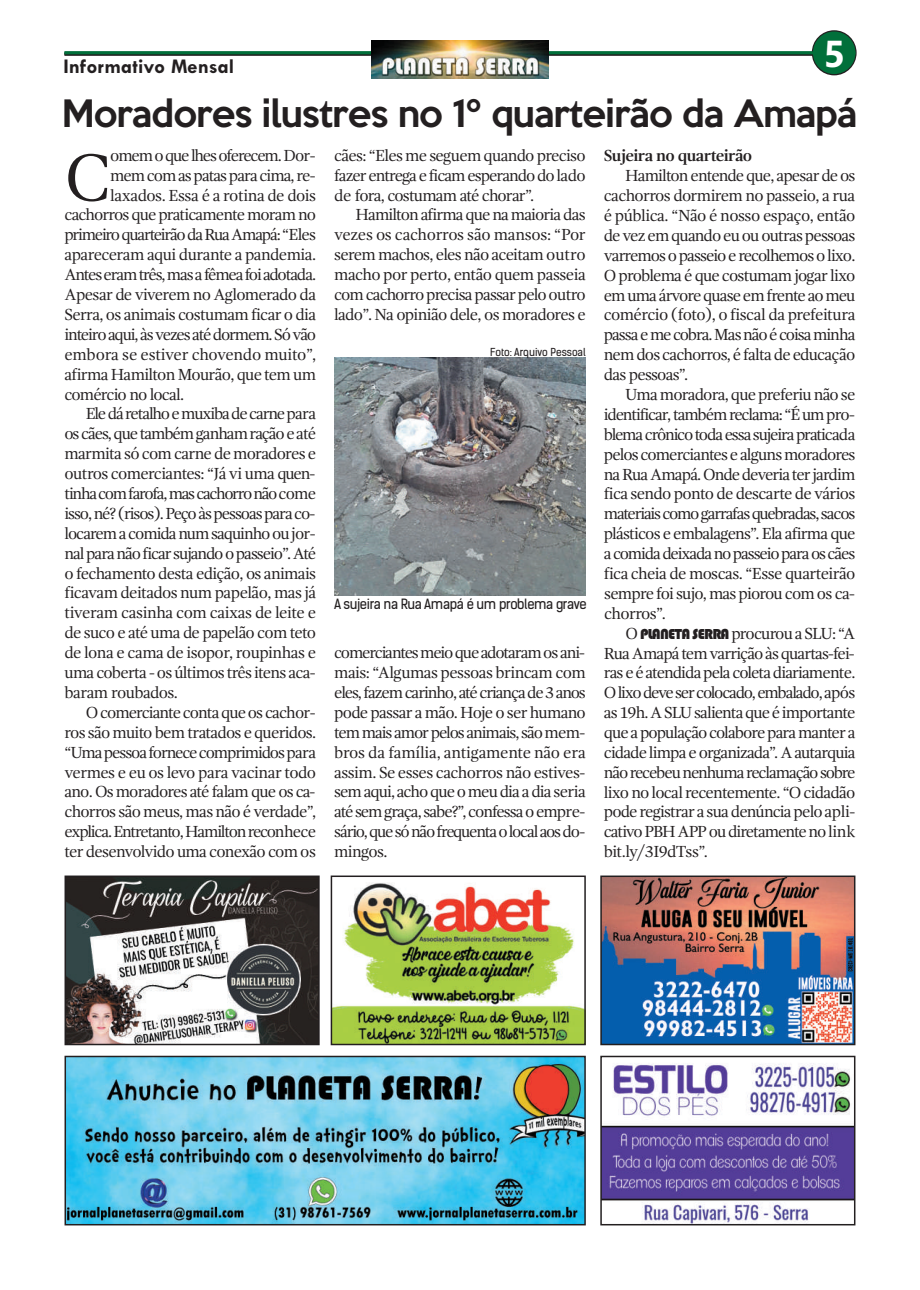
<style>
.page{position:relative;width:920px;height:1290px;background:#fff}
.page>*{position:absolute;margin:0;border:0;box-sizing:border-box;transform-origin:0 0}
.t1{font:68.4px "Gandhi Serif";color:#231f20}
.t2{font:700 37.5px "Ebrima";color:#fff}
.t3{font:500 34.5px "Keep Calm";letter-spacing:-.02em;color:#231f20}
.t4{font:700 21px "Tw Cen";color:#231f20}
.t5{font:16.5px/20px "Gandhi Serif";letter-spacing:-.05em;color:#231f20;text-align:justify}
.t6{font:16.5px "Gandhi Serif";letter-spacing:-.07em;color:#231f20}
.t7{font:16.5px "Gandhi Serif";letter-spacing:-.03em;color:#231f20}
.t8{font:16.5px "Gandhi Serif";letter-spacing:-.075em;color:#231f20}
.t9{font:16.5px "Gandhi Serif";letter-spacing:-.025em;color:#231f20}
.t10{font:16.5px "Gandhi Serif";letter-spacing:-.02em;color:#231f20}
.t11{font:700 16.5px "Gandhi Serif";letter-spacing:-.035em;color:#231f20}
.t12{font:13.5px "Kelson Sans";letter-spacing:-.025em;color:#231f20}
.t13{font:10.5px "Kelson Sans";color:#231f20}
.s1{font-family:"Bauhaus 93";font-size:15px}
</style>
<div class="page">
<svg style="left:812px;top:30px;width:45px;height:45px"></svg>
<hr style="left:65px;top:53px;width:790px;height:3px;background:#231f20">
<hr style="left:65px;top:51px;width:790px;height:3px;background:#016f3a">
<div style="left:813px;top:32px;width:42px;height:42px;background:#016f3a;border-radius:50%"></div>
<img style="left:372px;top:41px;width:176px;height:37px">
<img style="left:68px;top:1059px;width:515px;height:163px">
<div style="left:65px;top:1056px;width:521px;height:169px;border:2px solid #231f20"></div>
<img style="left:603px;top:878px;width:249px;height:164px">
<div style="left:600px;top:875px;width:255px;height:170px;border:2px solid #231f20"></div>
<img style="left:334px;top:358px;width:252px;height:238px">
<img style="left:68px;top:878px;width:249px;height:164px">
<div style="left:65px;top:875px;width:255px;height:170px;border:2px solid #231f20"></div>
<img style="left:603px;top:1063px;width:249px;height:159px">
<div style="left:600px;top:1056px;width:255px;height:169px;border:2px solid #231f20"></div>
<img style="left:334px;top:883px;width:249px;height:159px">
<div style="left:331px;top:875px;width:255px;height:170px;border:2px solid #231f20"></div>
<h2 class="t2" style="left:824px;top:32px;width:23px">5</h2>
<h3 class="t3" style="left:62px;top:84px;width:797px">Moradores ilustres no 1º quarteirão da Amapá</h3>
<h1 class="t1" style="left:65px;top:150px;width:48px">C</h1>
<p class="t6" style="left:110px;top:149px;width:207px">omemoquelhesoferecem.Dor-</p>
<p class="t4" style="left:63px;top:53px;width:172px">Informativo Mensal</p>
<p class="t5" style="left:334px;top:147px;width:253px">cães: “Eles me seguem quando preciso fazer entrega e ficam esperando do lado de fora, costumam até chorar”.</p>
<p class="t5" style="left:334px;top:206px;width:253px;text-indent:21px">Hamilton afirma que na maioria das vezes os cachorros são mansos: “Por serem machos, eles não aceitam outro macho por perto, então quem passeia com cachorro precisa passar pelo outro lado”. Na opinião dele, os moradores e</p>
<p class="t11" style="left:604px;top:149px;width:150px">Sujeira no quarteirão</p>
<p class="t5" style="left:604px;top:167px;width:253px;text-indent:21px">Hamilton entende que, apesar de os cachorros dormirem no passeio, a rua é pública. “Não é nosso espaço, então de vez em quando eu ou outras pessoas varremos o passeio e recolhemos o lixo.<br>O problema é que costumam jogar lixo em uma árvore quase em frente ao meu comércio (foto), o fiscal da prefeitura passa e me cobra. Mas não é coisa minha nem dos cachorros, é falta de educação das pessoas”.</p>
<p class="t5" style="left:604px;top:386px;width:253px;text-indent:21px">Uma moradora, que preferiu não se identificar, também reclama: “É um pro&shy;blemacrônicotodaessasujeirapraticada pelos comerciantes e alguns moradores na Rua Amapá. Onde deveria ter jardim fica sendo ponto de descarte de vários materiaiscomogarrafasquebradas,sacos plásticos e embalagens”. Ela afirma que acomida deixada nopasseioparaoscães fica cheia de moscas. “Esse quarteirão sempre foi sujo, mas piorou com os ca&shy;chorros”.</p>
<p class="t5" style="left:604px;top:625px;width:253px;text-indent:22px">O <span class="s1">PLANETA SERRA</span> procurou a SLU: “A Rua Amapá tem varrição às quartas-fei&shy;ras e é atendida pela coleta diariamente.<br>Olixodevesercolocado,embalado,após as 19h. A SLU salienta que é importante que a população colabore para manter a cidade limpa e organizada”. A autarquia não recebeu nenhuma reclamação sobre lixo no local recentemente. “O cidadão pode registrar a sua denúncia pelo apli&shy;cativo PBH APP ou diretamente no link bit.ly/3I9dTss”.</p>
<p class="t5" style="left:110px;top:166px;width:207px">mem com as patas para cima, re-</p>
<p class="t7" style="left:110px;top:188px;width:207px">laxados. Essa é a rotina de dois</p>
<p class="t5" style="left:65px;top:206px;width:253px">cachorros que praticamente moram no</p>
<p class="t8" style="left:65px;top:228px;width:253px">primeiroquarteirãodaRuaAmapá:“Eles</p>
<p class="t5" style="left:65px;top:246px;width:253px">apareceram aqui durante a pandemia.</p>
<p class="t6" style="left:65px;top:268px;width:253px">Anteseramtrês,masafêmeafoiadotada.</p>
<p class="t5" style="left:65px;top:286px;width:253px">Apesar de viverem no Aglomerado da</p>
<p class="t5" style="left:65px;top:306px;width:253px">Serra, os animais costumam ficar o dia</p>
<p class="t5" style="left:65px;top:326px;width:253px">inteiroaqui,àsvezesatédormem.Sóvão</p>
<p class="t10" style="left:65px;top:348px;width:253px">embora se estiver chovendo muito”,</p>
<p class="t5" style="left:65px;top:365px;width:253px">afirma Hamilton Mourão, que tem um</p>
<p class="t5" style="left:65px;top:385px;width:121px">comércio no local.</p>
<p class="t6" style="left:86px;top:407px;width:232px">Eledáretalhoemuxibadecarnepara</p>
<p class="t5" style="left:65px;top:425px;width:253px">os cães, que também ganham ração e até</p>
<p class="t5" style="left:65px;top:445px;width:253px">marmita só com carne de moradores e</p>
<p class="t5" style="left:65px;top:465px;width:252px">outros comerciantes: “Já vi uma quen-</p>
<p class="t8" style="left:65px;top:487px;width:253px">tinhacomfarofa,mascachorronãocome</p>
<p class="t5" style="left:65px;top:505px;width:252px">isso,né?(risos).Peçoàspessoasparaco-</p>
<p class="t5" style="left:65px;top:525px;width:253px">locarem a comida num saquinho ou jor-</p>
<p class="t5" style="left:65px;top:544px;width:253px">nal para não ficar sujando o passeio”. Até</p>
<p class="t5" style="left:65px;top:564px;width:253px">o fechamento desta edição, os animais</p>
<p class="t5" style="left:65px;top:584px;width:253px">ficavam deitados num papelão, mas já</p>
<p class="t9" style="left:65px;top:606px;width:253px">tiveram casinha com caixas de leite e</p>
<p class="t5" style="left:65px;top:624px;width:253px">de suco e até uma de papelão com teto</p>
<p class="t7" style="left:65px;top:646px;width:253px">de lona e cama de isopor, roupinhas e</p>
<p class="t5" style="left:65px;top:664px;width:253px">uma coberta - os últimos três itens aca-</p>
<p class="t5" style="left:65px;top:684px;width:115px">baram roubados.</p>
<p class="t5" style="left:86px;top:704px;width:231px">O comerciante conta que os cachor-</p>
<p class="t5" style="left:65px;top:723px;width:253px">ros são muito bem tratados e queridos.</p>
<p class="t5" style="left:65px;top:743px;width:253px">“Umapessoafornececomprimidospara</p>
<p class="t7" style="left:65px;top:765px;width:253px">vermes e eu os levo para vacinar todo</p>
<p class="t5" style="left:65px;top:783px;width:252px">ano. Os moradores até falam que os ca-</p>
<p class="t5" style="left:65px;top:803px;width:253px">chorros são meus, mas não é verdade”,</p>
<p class="t6" style="left:65px;top:825px;width:253px">explica.Entretanto,Hamiltonreconhece</p>
<p class="t5" style="left:65px;top:843px;width:253px">ter desenvolvido uma conexão com os</p>
<p class="t13" style="left:490px;top:349px;width:97px">Foto: Arquivo Pessoal</p>
<p class="t12" style="left:334px;top:599px;width:254px">A sujeira na Rua Amapá é um problema grave</p>
<p class="t5" style="left:334px;top:644px;width:253px">comerciantesmeioqueadotaramos ani&shy;mais: “Algumas pessoas brincam com eles,fazemcarinho,atécriançade3anos pode passar a mão. Hoje o ser humano tem mais amor pelos animais,são mem&shy;bros da família, antigamente não era assim. Se esses cachorros não estives&shy;sem aqui, acho que o meu dia a dia seria atésemgraça,sabe?”,confessaoempre&shy;sário,quesónãofrequentaolocalaosdo&shy;mingos.</p>
</div>
